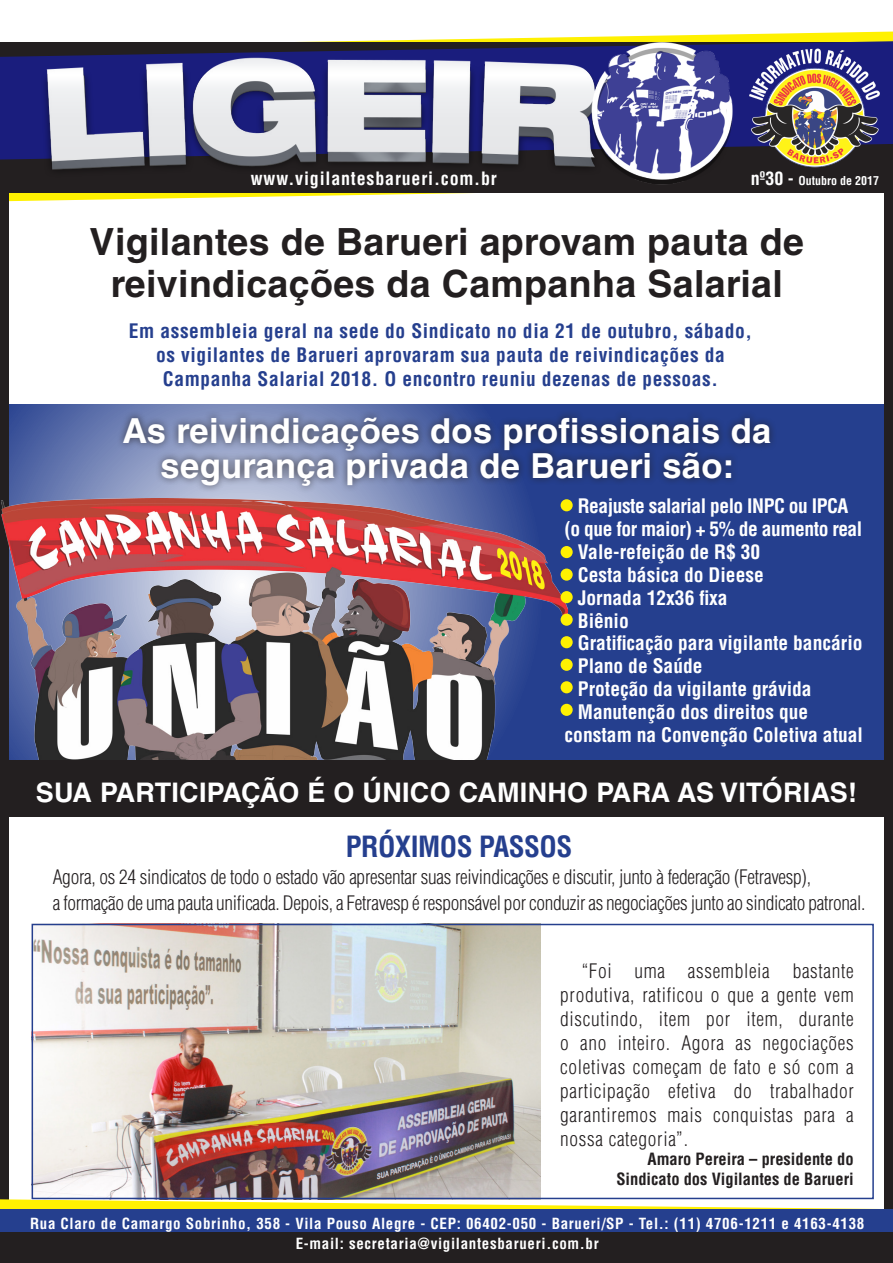
<style>
.page{position:relative;width:893px;height:1263px;background:#fff}
.page>*{position:absolute;margin:0;border:0;box-sizing:border-box;transform-origin:0 0}
.t1{font:700 37.5px "Helvetica LT Std";letter-spacing:.01em;color:#231f20}
.t2{font:700 34.5px "Helvetica LT Std";letter-spacing:.01em;color:#fff}
.t3{font:700 condensed 28.5px "Helvetica";letter-spacing:-.015em;color:#253f8e}
.t4{font:700 27px "Helvetica LT Std";letter-spacing:.01em;color:#fff}
.t5{font:300 condensed 19.5px/24px "Helvetica";letter-spacing:-.015em;color:#231f20;text-align:justify}
.t6{font:700 condensed 19.5px/23px "Helvetica";color:#fff}
.t7{font:700 condensed 19.5px "Helvetica LT Std";letter-spacing:.03em;color:#253f8e}
.t8{font:700 condensed 19.5px/23px "Helvetica";letter-spacing:-.025em;color:#fff;text-align:center}
.t9{font:700 condensed 18px "Helvetica";letter-spacing:.045em;color:#fff}
.t10{font:700 condensed 16.5px "Helvetica";color:#231f20}
.t11{font:700 condensed 15px "Helvetica";letter-spacing:.045em;color:#fff}
.t12{font:700 condensed 12px "Helvetica";color:#fff}
.s1{font-size:18px}
</style>
<div class="page">
<div style="left:0;top:405px;width:893px;height:356px;background:#253f8e"></div>
<svg style="left:10px;top:405px;width:563px;height:311px;background:#6072ab"></svg>
<svg style="left:10px;top:32px;width:883px;height:169px"></svg>
<div style="left:0;top:79px;width:893px;height:1184px;border:9px solid #231f20"></div>
<svg style="left:0;top:41px;width:893px;height:119px;background:#22236d"></svg>
<img style="left:27px;top:40px;width:719px;height:161px">
<img style="left:738px;top:44px;width:141px;height:141px">
<div style="left:116px;top:410px;width:661px;height:83px;background:#231f20;opacity:.75"></div>
<svg style="left:0;top:1199px;width:893px;height:10px"></svg>
<div style="left:0;top:1209px;width:893px;height:27px;background:#253f8e"></div>
<div style="left:0;top:1232px;width:893px;height:26px;background:#231f20"></div>
<img style="left:2px;top:499px;width:565px;height:261px">
<div style="left:561px;top:499px;width:12px;height:12px;background:#fff101;border-radius:50%"></div>
<div style="left:561px;top:546px;width:12px;height:12px;background:#fff101;border-radius:50%"></div>
<div style="left:561px;top:568px;width:12px;height:13px;background:#fff101;border-radius:50%"></div>
<div style="left:561px;top:591px;width:12px;height:12px;background:#fff101;border-radius:50%"></div>
<div style="left:561px;top:614px;width:12px;height:12px;background:#fff101;border-radius:50%"></div>
<div style="left:561px;top:636px;width:12px;height:12px;background:#fff101;border-radius:50%"></div>
<div style="left:561px;top:659px;width:12px;height:12px;background:#fff101;border-radius:50%"></div>
<div style="left:561px;top:681px;width:12px;height:12px;background:#fff101;border-radius:50%"></div>
<div style="left:561px;top:704px;width:12px;height:12px;background:#fff101;border-radius:50%"></div>
<div style="left:0;top:760px;width:891px;height:56px;background:#231f20"></div>
<img style="left:35px;top:927px;width:505px;height:269px">
<div style="left:32px;top:924px;width:842px;height:275px;border:2px solid #253f8e"></div>
<p class="t9" style="left:251px;top:168px;width:248px">www.vigilantesbarueri.com.br</p>
<p class="t12" style="left:751px;top:174px;width:130px"><span class="s1">nº30 -</span> Outubro de 2017</p>
<p class="t1" style="left:90px;top:219px;width:716px">Vigilantes de Barueri aprovam pauta de</p>
<p class="t1" style="left:111px;top:261px;width:674px">reivindicações da Campanha Salarial</p>
<p class="t7" style="left:129px;top:319px;width:625px">Em assembleia geral na sede do Sindicato no dia 21 de outubro, sábado,</p>
<p class="t7" style="left:156px;top:343px;width:570px">os vigilantes de Barueri aprovaram sua pauta de reivindicações da</p>
<p class="t7" style="left:163px;top:367px;width:557px">Campanha Salarial 2018. O encontro reuniu dezenas de pessoas.</p>
<p class="t2" style="left:122px;top:410px;width:650px">As reivindicações dos profissionais da</p>
<p class="t2" style="left:161px;top:444px;width:575px">segurança privada de Barueri são:</p>
<p class="t8" style="left:565px;top:494px;width:299px">Reajuste salarial pelo INPC ou IPCA<br>(o que for maior) + 5% de aumento real</p>
<p class="t6" style="left:578px;top:540px;width:184px">Vale-refeição de R$ 30</p>
<p class="t6" style="left:578px;top:563px;width:188px">Cesta básica do Dieese</p>
<p class="t6" style="left:578px;top:586px;width:151px">Jornada 12x36 fixa</p>
<p class="t6" style="left:578px;top:609px;width:53px">Biênio</p>
<p class="t6" style="left:578px;top:632px;width:286px">Gratificação para vigilante bancário</p>
<p class="t6" style="left:578px;top:655px;width:126px">Plano de Saúde</p>
<p class="t6" style="left:578px;top:677px;width:235px">Proteção da vigilante grávida</p>
<p class="t6" style="left:565px;top:700px;width:300px;text-indent:13px">Manutenção dos direitos que constam na Convenção Coletiva atual</p>
<p class="t4" style="left:36px;top:776px;width:823px">SUA PARTICIPAÇÃO É O ÚNICO CAMINHO PARA AS VITÓRIAS!</p>
<p class="t3" style="left:346px;top:830px;width:228px">PRÓXIMOS PASSOS</p>
<p class="t5" style="left:53px;top:865px;width:760px">Agora, os 24 sindicatos de todo o estado vão apresentar suas reivindicações e discutir, junto à federação (Fetravesp),</p>
<p class="t5" style="left:53px;top:891px;width:814px">a formação de uma pauta unificada. Depois, a Fetravesp é responsável por conduzir as negociações junto ao sindicato patronal.</p>
<p class="t5" style="left:560px;top:958px;width:295px;text-indent:21px">“Foi uma assembleia bastante produtiva, ratificou o que a gente vem discutindo, item por item, durante o ano inteiro. Agora as negociações coletivas começam de fato e só com a participação efetiva do trabalhador garantiremos mais conquistas para a nossa categoria”.</p>
<p class="t10" style="left:647px;top:1149px;width:208px">Amaro Pereira – presidente do</p>
<p class="t10" style="left:616px;top:1169px;width:239px">Sindicato dos Vigilantes de Barueri</p>
<p class="t11" style="left:30px;top:1214px;width:836px">Rua Claro de Camargo Sobrinho, 358 - Vila Pouso Alegre - CEP: 06402-050 - Barueri/SP - Tel.: (11) 4706-1211 e 4163-4138</p>
<p class="t11" style="left:296px;top:1234px;width:304px">E-mail: secretaria@vigilantesbarueri.com.br</p>
</div>
